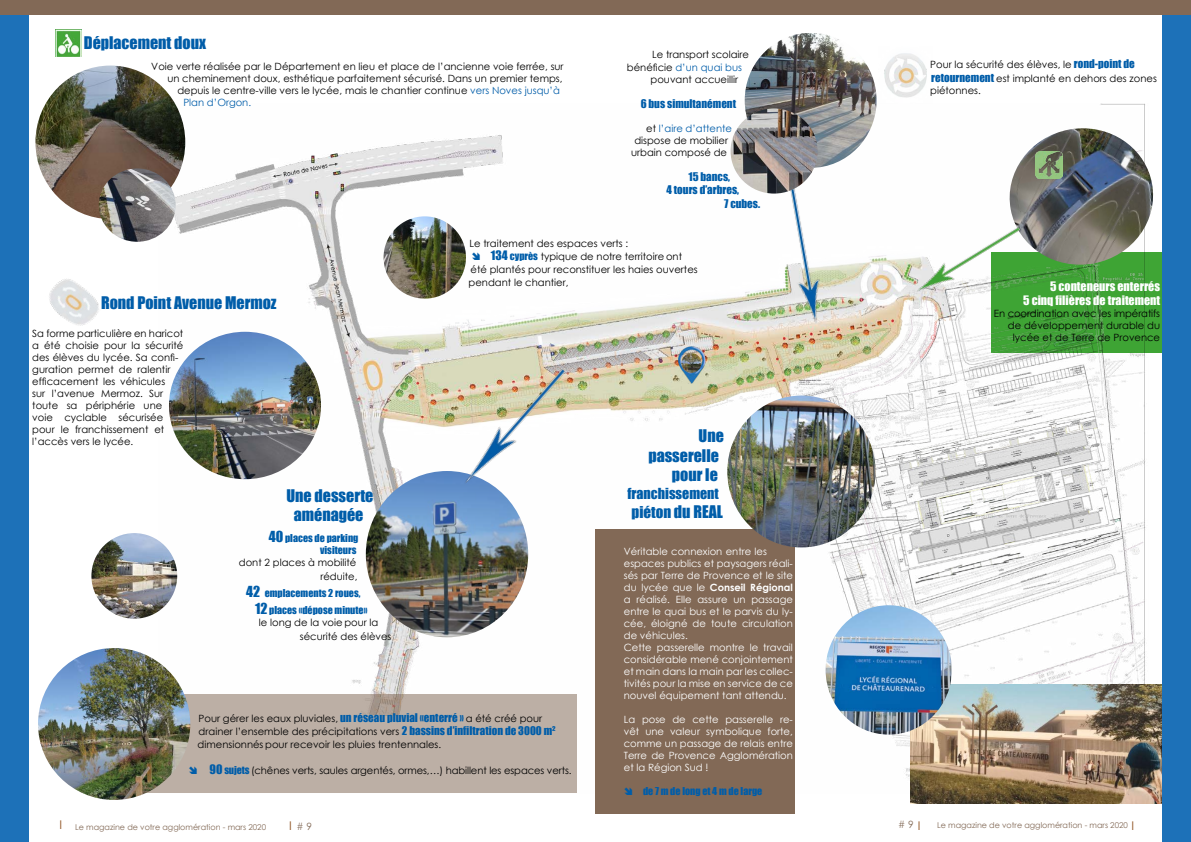
<style>
.page{position:relative;width:1191px;height:842px;background:#fff}
.page>*{position:absolute;margin:0;border:0;box-sizing:border-box;transform-origin:0 0}
.t1{font:16px/19.2px "Impact";color:#005da9;text-align:center}
.t2{font:15px "Impact";color:#005da9}
.t3{font:14px "Impact";color:#005da9}
.t4{font:12px/14.4px "Impact";color:#fff;text-align:right}
.t5{font:12px "Century Gothic";color:#8e511f}
.t6{font:11px "Impact";color:#005da9}
.t7{font:10px/12px "Century Gothic";color:#000}
.t8{font:10px/12px "Century Gothic";color:#fff}
.t9{font:10px/12px "Impact";color:#005da9;text-align:right}
.t10{font:10px "Century Gothic";color:#005da9}
.t11{font:10px "Century Gothic";color:#826956}
.t12{font:8px "Century Gothic";color:#826956}
.s1{color:#005da9}
.s2{color:#000}
.s3{font-family:"Impact";font-size:12px;color:#005da9}
.s4{font-family:"Impact";color:#005da9}
.s5{font-size:16px}
.s6{font-size:14px}
.s7{font-family:"Impact";font-size:11px;color:#005da9}
.s8{font-weight:700}
.s9{font-size:12px;color:#8e511f}
</style>
<div class="page">
<div style="left:991px;top:252px;width:171px;height:101px;background:#3fa535"></div>
<div style="left:0;top:0;width:28px;height:842px;background:#1d71b8"></div>
<div style="left:1162px;top:0;width:29px;height:842px;background:#1d71b8"></div>
<img style="left:159px;top:104px;width:987px;height:689px">
<img style="left:675px;top:345px;width:33px;height:39px">
<div style="left:0;top:0;width:1191px;height:14px;background:#826956"></div>
<div style="left:595px;top:529px;width:200px;height:284px;background:#826956"></div>
<img style="left:727px;top:396px;width:148px;height:151px">
<img style="left:910px;top:684px;width:251px;height:119px">
<img style="left:35px;top:66px;width:150px;height:153px">
<img style="left:55px;top:29px;width:27px;height:27px">
<div style="left:134px;top:694px;width:442px;height:99px;background:#bcafa5"></div>
<img style="left:366px;top:471px;width:162px;height:166px">
<img style="left:771px;top:179px;width:65px;height:169px">
<img style="left:884px;top:53px;width:43px;height:45px">
<img style="left:99px;top:168px;width:77px;height:74px">
<img style="left:744px;top:33px;width:132px;height:135px">
<img style="left:730px;top:109px;width:87px;height:85px">
<img style="left:38px;top:648px;width:152px;height:152px;border-radius:76px">
<img style="left:447px;top:362px;width:131px;height:143px">
<img style="left:681px;top:353px;width:20px;height:20px;border-radius:10px">
<img style="left:383px;top:216px;width:83px;height:83px;border-radius:41px">
<img style="left:1004px;top:128px;width:150px;height:143px">
<img style="left:49px;top:279px;width:50px;height:47px">
<img style="left:887px;top:203px;width:151px;height:123px">
<img style="left:1035px;top:151px;width:27px;height:27px">
<img style="left:169px;top:332px;width:152px;height:147px">
<img style="left:825px;top:605px;width:127px;height:130px">
<img style="left:91px;top:533px;width:86px;height:86px;border-radius:43px">
<h1 class="t1" style="left:84px;top:33px;width:124px">Déplacement doux</h1>
<p class="t7" style="left:151px;top:60px;width:414px">Voie verte réalisée par le Département en lieu et place de l’ancienne voie ferrée, sur</p>
<p class="t7" style="left:167px;top:72px;width:397px">un cheminement doux, esthétique parfaitement sécurisé. Dans un premier temps,</p>
<p class="t7" style="left:177px;top:84px;width:384px">depuis le centre-ville vers le lycée, mais le chantier continue <span class="s1">vers Noves jusqu’à</span></p>
<p class="t10" style="left:183px;top:95px;width:69px">Plan d’Orgon.</p>
<p class="t7" style="left:627px;top:47px;width:124px;line-height:13.2px;text-indent:25px">Le transport scolaire bénéficie <span class="s1">d’un quai bus</span></p>
<p class="t7" style="left:650px;top:73px;width:89px">pouvant accueillir</p>
<p class="t6" style="left:640px;top:95px;width:97px">6 bus simultanément</p>
<p class="t10" style="left:646px;top:121px;width:87px"><span class="s2">et</span> l’aire d’attente</p>
<p class="t7" style="left:634px;top:134px;width:95px">dispose de mobilier</p>
<p class="t7" style="left:631px;top:146px;width:97px">urbain composé de</p>
<p class="t6" style="left:688px;top:168px;width:43px">15 bancs,</p>
<p class="t6" style="left:666px;top:182px;width:74px">4 tours d’arbres,</p>
<p class="t6" style="left:724px;top:195px;width:37px">7 cubes.</p>
<h1 class="t1" style="left:101px;top:293px;width:177px">Rond Point Avenue Mermoz</h1>
<p class="t7" style="left:32px;top:327px;width:153px">Sa forme particulière en haricot a été choisie pour la sécurité des élèves du lycée. Sa confi&shy;guration permet de ralentir efficacement les véhicules<br>sur l’avenue Mermoz. Sur toute sa périphérie une voie cyclable sécurisée pour le franchissement et l’accès vers le lycée.</p>
<h1 class="t1" style="left:286px;top:486px;width:88px">Une desserte aménagée</h1>
<p class="t7" style="left:469px;top:237px;width:160px">Le traitement des espaces verts :</p>
<p class="t7" style="left:468px;top:250px;width:231px;line-height:13px"><span class="s1">➔</span> <span class="s3">134</span> <span class="s4">cyprès</span> typique de notre territoire ont été plantés pour reconstituer les haies ouvertes pendant le chantier,</p>
<h1 class="t1" style="left:698px;top:426px;width:27px">Une</h1>
<h1 class="t1" style="left:648px;top:445px;width:72px">passerelle</h1>
<h1 class="t1" style="left:672px;top:464px;width:47px">pour le</h1>
<h3 class="t3" style="left:627px;top:482px;width:93px">franchissement</h3>
<h2 class="t2" style="left:631px;top:500px;width:93px">piéton <span class="s5">du REAL</span></h2>
<p class="t9" style="left:269px;top:531px;width:91px"><span class="s6">40</span> places de parking visiteurs</p>
<p class="t7" style="left:239px;top:555px;width:120px;line-height:14.4px;text-align:right">dont 2 places à mobilité réduite,</p>
<p class="t9" style="left:255px;top:584px;width:114px;line-height:16.8px;text-align:left;text-indent:-9px"><span class="s6">42</span> emplacements 2 roues,<br><span class="s6">12</span> places «dépose minute»</p>
<p class="t7" style="left:300px;top:615px;width:93px;line-height:14.4px;text-indent:-41px">le long de la voie pour la sécurité des élèves</p>
<p class="t7" style="left:198px;top:712px;width:359px;line-height:13px">Pour gérer les eaux pluviales, <span class="s7">un réseau pluvial «enterré »</span> a été créé pour drainer l’ensemble des précipitations vers <span class="s7">2 bassins d’infiltration de 3000 m² </span>dimensionnés pour recevoir les pluies trentennales.</p>
<p class="t7" style="left:189px;top:764px;width:384px"><span class="s1">➔</span> <span class="s3">90</span> <span class="s4">sujets</span> (chênes verts, saules argentés, ormes,…) habillent les espaces verts.</p>
<p class="t8" style="left:624px;top:545px;width:171px">Véritable connexion entre les espaces publics et paysagers réali&shy;sés par Terre de Provence et le site du lycée que le <span class="s8">Conseil Régional </span>a réalisé. Elle assure un passage entre le quai bus et le parvis du ly&shy;cée, éloigné de toute circulation de véhicules.<br>Cette passerelle montre le travail considérable mené conjointement et main dans la main par les collec&shy;tivités pour la mise en service de ce nouvel équipement tant attendu.</p>
<p class="t8" style="left:624px;top:713px;width:171px;text-align:justify">La pose de cette passerelle re&shy;vêt une valeur symbolique forte, comme un passage de relais entre Terre de Provence Agglomération et la Région Sud !</p>
<p class="t9" style="left:624px;top:785px;width:140px">➔ de 7 m de long et 4 m de large</p>
<p class="t7" style="left:930px;top:57px;width:228px;line-height:14.4px">Pour la sécurité des élèves, le <span class="s7">rond-point de retournement</span> est implanté en dehors des zones</p>
<p class="t7" style="left:930px;top:84px;width:52px">piétonnes.</p>
<p class="t4" style="left:1023px;top:278px;width:138px">5 conteneurs enterrés<br>5 cinq filières de traitement</p>
<p class="t7" style="left:993px;top:307px;width:168px;text-align:right">En coordination avec les impératifs de développement durable du lycée et de Terre de Provence</p>
<p class="t5" style="left:59px;top:816px;width:4px">I</p>
<p class="t12" style="left:75px;top:821px;width:192px">Le magazine de votre agglomération - mars 2020</p>
<p class="t11" style="left:289px;top:819px;width:24px"><span class="s9">I</span> # 9</p>
<p class="t11" style="left:898px;top:817px;width:24px"># 9 <span class="s9">I</span></p>
<p class="t12" style="left:937px;top:819px;width:198px">Le magazine de votre agglomération - mars 2020 <span class="s9">I</span></p>
</div>
